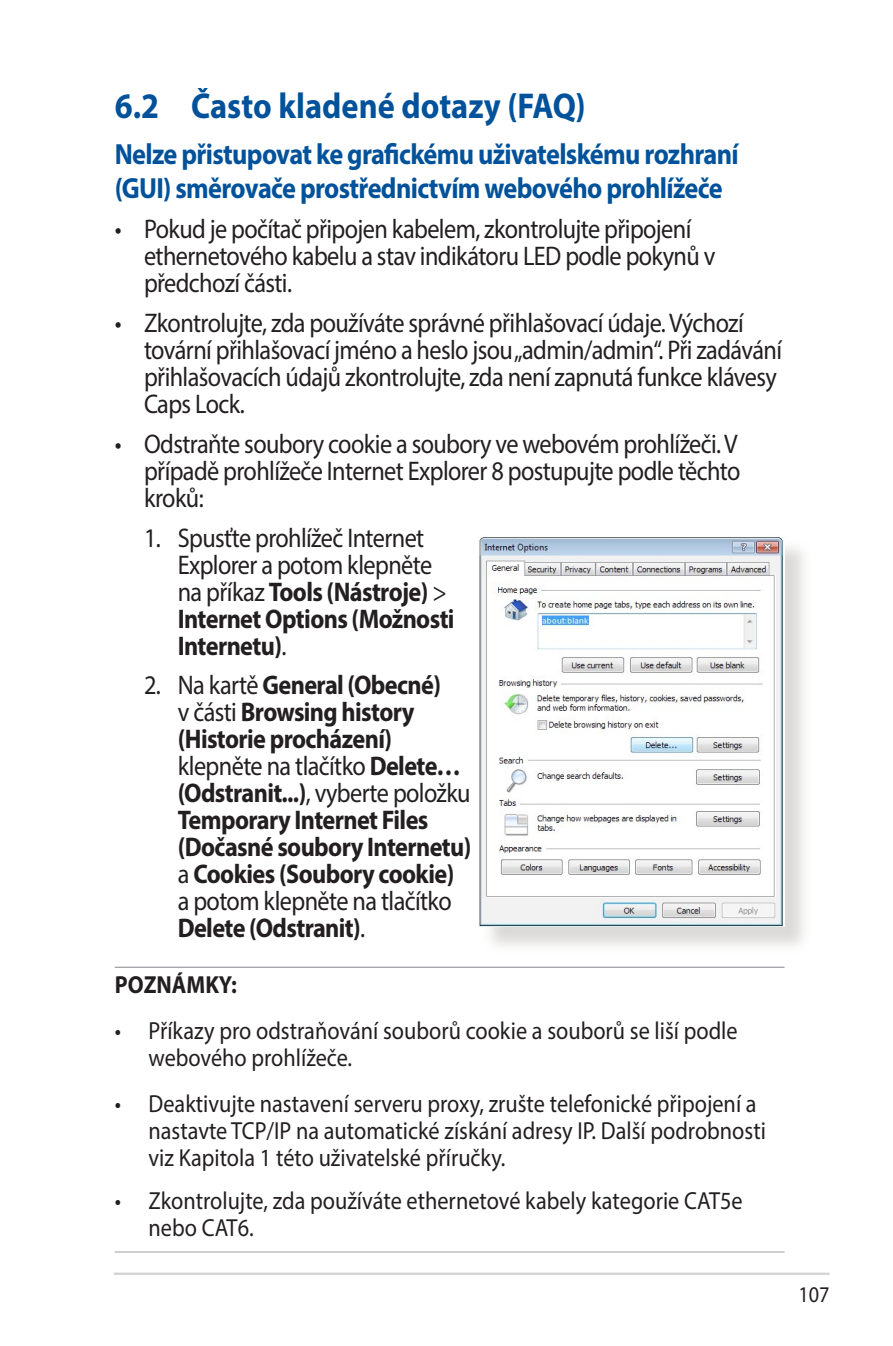
<style>
.page{position:relative;width:893px;height:1346px;background:#fff}
.page>*{position:absolute;margin:0;border:0;box-sizing:border-box;transform-origin:0 0}
.WL_Header_1{font:700 36px "Myriad Pro";color:#01529a;scale:.9 1}
.WL_Header_2_-_no_TOC{font:700 29.25px/33.8px "Myriad Pro";letter-spacing:-.025em;color:#01529a;scale:.9 1}
.WL_Body_Text_-_List{font:27px/27px "Myriad Pro";letter-spacing:-.025em;color:#231f20;scale:.9 1}
.WL_Body_Text_-_List-2{font:700 27px/27px "Myriad Pro";letter-spacing:-.025em;color:#231f20;scale:.9 1}
.WL_Message_List_2{font:24.75px/27px "Myriad Pro";color:#231f20;scale:.9 1}
.WL_Message_List_3{font:24.75px/27px "Myriad Pro";color:#231f20;scale:.9 1}
.WL_Message_List_1{font:700 24.75px "Myriad Pro";color:#231f20;scale:.9 1}
.t1{font:22.5px "Myriad Pro";color:#231f20;scale:.9 1}
.s1{font-weight:700}
.s2{font-weight:400}
</style>
<div class="page">
<hr style="left:114px;top:1272px;width:715px;height:3px;background:#d1d2d4">
<div style="left:482px;top:539px;width:330px;height:415px;background:#cfcecb;opacity:.75"></div>
<img style="left:479px;top:537px;width:305px;height:389px">
<hr style="left:115px;top:967px;width:669px;height:1px;background:#939598">
<hr style="left:115px;top:1251px;width:669px;height:1px;background:#a8a9ad">
<p class="WL_Header_1" style="left:115px;top:82px;width:525px">6.2 Často kladené dotazy (FAQ)</p>
<p class="WL_Header_2_-_no_TOC" style="left:115px;top:137px;width:695px">Nelze přistupovat ke grafickému uživatelskému rozhraní (GUI) směrovače prostřednictvím webového prohlížeče</p>
<p class="WL_Body_Text_-_List" style="left:144px;top:215px;width:636px;text-indent:-29px">• Pokud je počítač připojen kabelem, zkontrolujte připojení ethernetového kabelu a stav indikátoru LED podle pokynů v předchozí části.</p>
<p class="WL_Body_Text_-_List" style="left:144px;top:309px;width:710px;text-indent:-29px">• Zkontrolujte, zda používáte správné přihlašovací údaje. Výchozí tovární přihlašovací jméno a heslo jsou „admin/admin“. Při zadávání přihlašovacích údajů zkontrolujte, zda není zapnutá funkce klávesy Caps Lock.</p>
<p class="WL_Body_Text_-_List" style="left:144px;top:430px;width:664px;text-align:justify;text-indent:-29px">• Odstraňte soubory cookie a soubory ve webovém prohlížeči. V případě prohlížeče Internet Explorer 8 postupujte podle těchto kroků:</p>
<p class="WL_Body_Text_-_List" style="left:178px;top:523px;width:309px;text-indent:-34px">1. Spusťte prohlížeč Internet<br>Explorer a potom klepněte na příkaz <span class="s1">Tools (Nástroje)</span> &gt;<br><span class="s1">Internet Options (Možnosti<br>Internetu)</span>.</p>
<p class="WL_Body_Text_-_List-2" style="left:178px;top:671px;width:328px;text-indent:-34px"><span class="s2">2. Na kartě</span> General (Obecné)<br><span class="s2">v části</span> Browsing history (Historie procházení) <span class="s2">klepněte na tlačítko</span> Delete… (Odstranit...)<span class="s2">, vyberte položku<br></span>Temporary Internet Files (Dočasné soubory Internetu) <span class="s2">a</span> Cookies (Soubory cookie) <span class="s2">a potom klepněte na tlačítko<br></span>Delete (Odstranit)<span class="s2">.</span></p>
<p class="WL_Message_List_1" style="left:115px;top:968px;width:137px">POZNÁMKY:</p>
<p class="WL_Message_List_2" style="left:149px;top:1016px;width:656px;text-indent:-34px">• Příkazy pro odstraňování souborů cookie a souborů se liší podle webového prohlížeče.</p>
<p class="WL_Message_List_2" style="left:149px;top:1089px;width:687px;text-indent:-34px">• Deaktivujte nastavení serveru proxy, zrušte telefonické připojení a nastavte TCP/IP na automatické získání adresy IP. Další podrobnosti viz Kapitola 1 této uživatelské příručky.</p>
<p class="WL_Message_List_3" style="left:149px;top:1186px;width:662px;text-indent:-34px">• Zkontrolujte, zda používáte ethernetové kabely kategorie CAT5e nebo CAT6.</p>
<p class="t1" style="left:798px;top:1281px;width:36px">107</p>
</div>
